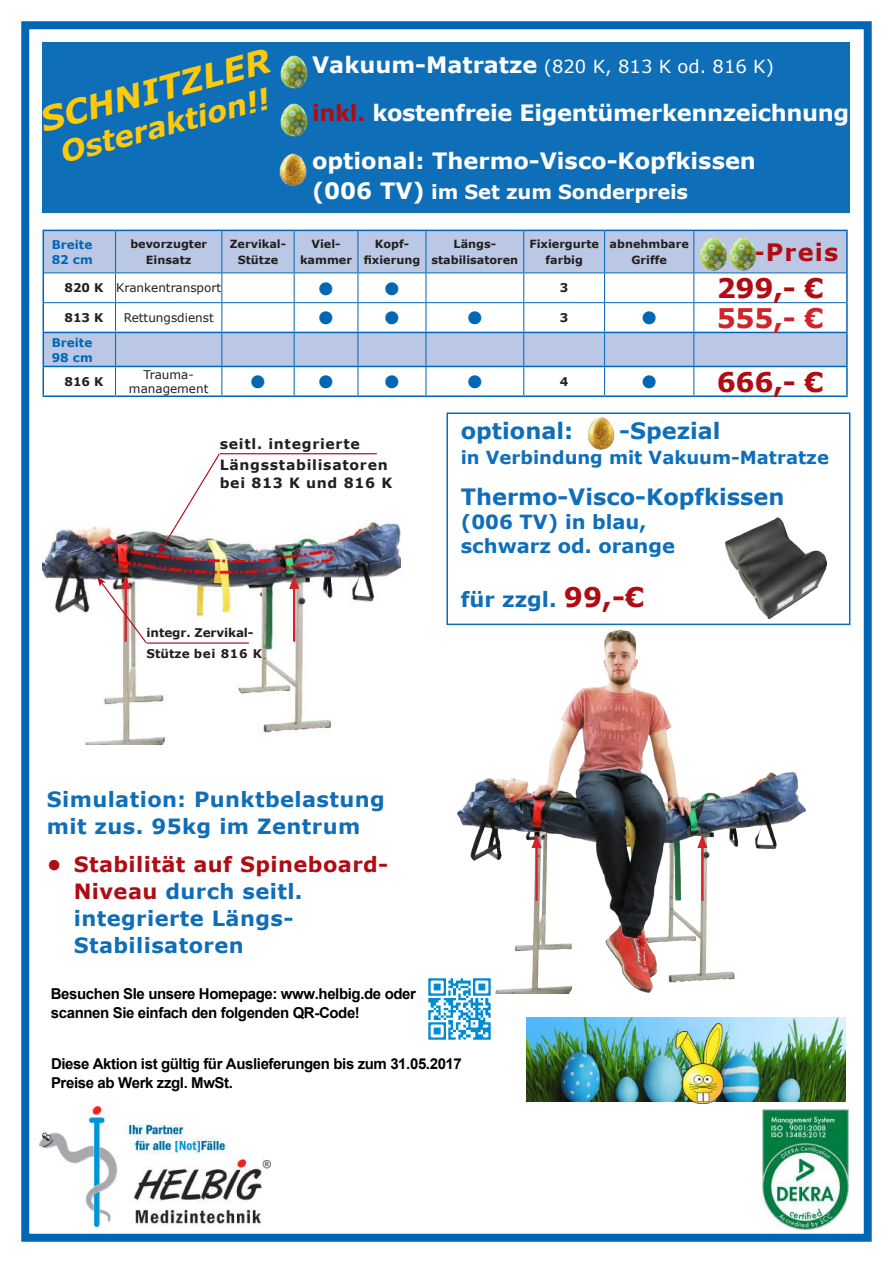
<style>
.page{position:relative;width:893px;height:1263px;background:#fff}
.page>*{position:absolute;margin:0;border:0;box-sizing:border-box;transform-origin:0 0}
.t1{font:italic 700 33.15px "Verdana";color:#feca0a}
.t2{font:italic 700 29.1px "Verdana";color:#feca0a}
.t3{font:700 27px "Verdana";letter-spacing:-.01em;color:#af0c14}
.t4{font:700 27px "Verdana";color:#d1232a}
.t5{font:700 24px "Verdana";letter-spacing:.05em;color:#af0c14}
.t6{font:700 22.5px "Verdana";letter-spacing:-.015em;color:#fff}
.t7{font:700 22.5px "Verdana";color:#0f6eb8}
.t8{font:700 21px/27px "Verdana";letter-spacing:.02em;color:#0f6eb8}
.t9{font:700 19.5px/24px "Verdana";color:#0f6eb8}
.t10{font:700 19.5px "Verdana";letter-spacing:-.01em;color:#fff}
.t11{font:18px "Verdana";color:#fff}
.t12{font:700 18px "Verdana";color:#0f6eb8}
.t13{font:18px "Zapf Dingbats ITC";color:#0166b3}
.t14{font:700 15px/19.2px "Arial";letter-spacing:-.025em;color:#000}
.t15{font:700 14.1px/21px "Verdana";letter-spacing:.05em;color:#231f20}
.t16{font:12px/13.5px "Verdana";color:#231f20;text-align:center}
.t17{font:700 12px/21px "Verdana";color:#231f20}
.t18{font:700 12px/15px "Verdana";color:#0166b3}
.t19{font:700 11.25px/16.5px "Verdana";color:#231f20;text-align:center}
.s1{font-weight:700;font-size:22.5px}
.s2{color:#af0c14}
.s3{font-size:22.5px}
.s4{font-weight:700}
.s5{color:#0166b3}
.s6{font-size:27px;color:#af0c14}
</style>
<div class="page">
<div style="left:21px;top:21px;width:851px;height:1221px;border:8px solid #0166b3"></div>
<div style="left:43px;top:43px;width:807px;height:170px;background:#0f6eb8"></div>
<div style="left:44px;top:231px;width:802px;height:42px;background:#bac8e6"></div>
<svg style="left:44px;top:274px;width:802px;height:121px;fill:#bac8e6"></svg>
<hr style="left:115px;top:231px;width:1px;height:42px;background:#0166b3">
<hr style="left:221px;top:231px;width:1px;height:42px;background:#0166b3">
<hr style="left:294px;top:231px;width:1px;height:42px;background:#0166b3">
<hr style="left:358px;top:231px;width:1px;height:42px;background:#0166b3">
<hr style="left:426px;top:231px;width:1px;height:42px;background:#0166b3">
<hr style="left:523px;top:231px;width:1px;height:42px;background:#0166b3">
<hr style="left:604px;top:231px;width:1px;height:42px;background:#0166b3">
<hr style="left:693px;top:231px;width:1px;height:42px;background:#0166b3">
<hr style="left:694px;top:302px;width:152px;height:1px;background:#0166b3">
<hr style="left:115px;top:333px;width:1px;height:33px;background:#0166b3">
<hr style="left:221px;top:333px;width:1px;height:33px;background:#0166b3">
<hr style="left:294px;top:333px;width:1px;height:33px;background:#0166b3">
<hr style="left:358px;top:333px;width:1px;height:33px;background:#0166b3">
<hr style="left:426px;top:333px;width:1px;height:33px;background:#0166b3">
<hr style="left:523px;top:333px;width:1px;height:33px;background:#0166b3">
<hr style="left:604px;top:333px;width:1px;height:33px;background:#0166b3">
<hr style="left:693px;top:333px;width:1px;height:33px;background:#0166b3">
<hr style="left:694px;top:273px;width:152px;height:1px;background:#0166b3">
<hr style="left:43px;top:332px;width:73px;height:1px;background:#0166b3">
<hr style="left:116px;top:332px;width:106px;height:1px;background:#0166b3">
<hr style="left:222px;top:332px;width:72px;height:1px;background:#0166b3">
<hr style="left:294px;top:332px;width:64px;height:1px;background:#0166b3">
<hr style="left:358px;top:332px;width:68px;height:1px;background:#0166b3">
<hr style="left:426px;top:332px;width:98px;height:1px;background:#0166b3">
<hr style="left:524px;top:332px;width:81px;height:1px;background:#0166b3">
<hr style="left:605px;top:332px;width:89px;height:1px;background:#0166b3">
<hr style="left:694px;top:332px;width:154px;height:1px;background:#0166b3">
<hr style="left:694px;top:366px;width:154px;height:1px;background:#0166b3">
<hr style="left:43px;top:230px;width:73px;height:1px;background:#0166b3">
<hr style="left:43px;top:231px;width:1px;height:42px;background:#0166b3">
<hr style="left:116px;top:230px;width:106px;height:1px;background:#0166b3">
<hr style="left:222px;top:230px;width:72px;height:1px;background:#0166b3">
<hr style="left:294px;top:230px;width:64px;height:1px;background:#0166b3">
<hr style="left:358px;top:230px;width:68px;height:1px;background:#0166b3">
<hr style="left:426px;top:230px;width:98px;height:1px;background:#0166b3">
<hr style="left:524px;top:230px;width:81px;height:1px;background:#0166b3">
<hr style="left:605px;top:230px;width:89px;height:1px;background:#0166b3">
<hr style="left:694px;top:230px;width:154px;height:1px;background:#0166b3">
<hr style="left:846px;top:231px;width:2px;height:42px;background:#0166b3">
<hr style="left:846px;top:273px;width:2px;height:30px;background:#0166b3">
<svg style="left:43px;top:273px;width:651px;height:59px"></svg>
<hr style="left:846px;top:303px;width:2px;height:29px;background:#0166b3">
<hr style="left:43px;top:333px;width:1px;height:33px;background:#0166b3">
<hr style="left:846px;top:333px;width:2px;height:33px;background:#0166b3">
<svg style="left:43px;top:366px;width:651px;height:29px"></svg>
<hr style="left:846px;top:367px;width:2px;height:28px;background:#0166b3">
<hr style="left:43px;top:395px;width:73px;height:2px;background:#0166b3">
<hr style="left:116px;top:395px;width:106px;height:2px;background:#0166b3">
<hr style="left:222px;top:395px;width:72px;height:2px;background:#0166b3">
<hr style="left:294px;top:395px;width:64px;height:2px;background:#0166b3">
<hr style="left:358px;top:395px;width:68px;height:2px;background:#0166b3">
<hr style="left:426px;top:395px;width:98px;height:2px;background:#0166b3">
<hr style="left:524px;top:395px;width:81px;height:2px;background:#0166b3">
<hr style="left:605px;top:395px;width:89px;height:2px;background:#0166b3">
<hr style="left:694px;top:395px;width:154px;height:2px;background:#0166b3">
<img style="left:43px;top:520px;width:357px;height:224px">
<hr style="left:293px;top:585px;width:2px;height:57px;background:#d1232a">
<svg style="left:289px;top:575px;width:10px;height:14px"></svg>
<img style="left:158px;top:453px;width:63px;height:102px">
<svg style="left:97px;top:575px;width:51px;height:69px"></svg>
<hr style="left:220px;top:453px;width:157px;height:1px;background:#af0c14">
<hr style="left:147px;top:642px;width:102px;height:2px;background:#af0c14">
<img style="left:458px;top:629px;width:348px;height:364px">
<hr style="left:535px;top:844px;width:3px;height:57px;background:#d1232a">
<svg style="left:531px;top:834px;width:11px;height:14px"></svg>
<hr style="left:701px;top:844px;width:3px;height:57px;background:#d1232a">
<svg style="left:697px;top:834px;width:10px;height:14px"></svg>
<div style="left:446px;top:412px;width:404px;height:213px;border:2px solid #0f6eb8"></div>
<img style="left:725px;top:517px;width:101px;height:101px">
<img style="left:527px;top:1017px;width:318px;height:85px">
<img style="left:676px;top:1023px;width:47px;height:80px">
<img style="left:280px;top:55px;width:28px;height:33px">
<img style="left:280px;top:103px;width:28px;height:33px">
<img style="left:279px;top:153px;width:28px;height:33px">
<img style="left:698px;top:232px;width:60px;height:38px">
<img style="left:588px;top:417px;width:27px;height:33px">
<img style="left:40px;top:1107px;width:230px;height:119px">
<img style="left:763px;top:1109px;width:86px;height:121px">
<img style="left:428px;top:976px;width:64px;height:64px">
<h1 class="t1" style="left:35px;top:98px;width:238px;rotate:-15deg">SCHNITZLER</h1>
<h2 class="t2" style="left:56px;top:133px;width:217px;rotate:-15deg">Osteraktion!!</h2>
<p class="t11" style="left:289px;top:54px;width:486px"><span class="s1">• Vakuum-Matratze</span> (820 K, 813 K od. 816 K)</p>
<h3 class="t6" style="left:289px;top:97px;width:561px"><span class="s2">• inkl.</span> kostenfreie Eigentümerkennzeichnung</h3>
<h3 class="t6" style="left:289px;top:145px;width:468px">• optional: Thermo-Visco-Kopfkissen</h3>
<h3 class="t10" style="left:312px;top:178px;width:378px"><span class="s3">(006 TV)</span> im Set zum Sonderpreis</h3>
<p class="t18" style="left:52px;top:237px;width:42px">Breite<br>82 cm</p>
<p class="t19" style="left:130px;top:235px;width:78px">bevorzugter<br>Einsatz</p>
<p class="t19" style="left:230px;top:235px;width:58px">Zervikal-<br>Stütze</p>
<p class="t19" style="left:300px;top:235px;width:53px">Viel&shy;kammer</p>
<p class="t19" style="left:364px;top:235px;width:58px">Kopf&shy;fixierung</p>
<p class="t19" style="left:431px;top:235px;width:88px">Längs&shy;stabilisatoren</p>
<p class="t19" style="left:529px;top:235px;width:71px">Fixiergurte farbig</p>
<p class="t19" style="left:610px;top:235px;width:81px">abnehmbare<br>Griffe</p>
<h3 class="t5" style="left:753px;top:235px;width:87px">-Preis</h3>
<p class="t16" style="left:65px;top:281px;width:158px"><span class="s4">820 K</span> Krankentransport</p>
<p class="t13" style="left:319px;top:280px;width:16px">●</p>
<p class="t13" style="left:385px;top:280px;width:16px">●</p>
<p class="t17" style="left:560px;top:277px;width:10px">3</p>
<h3 class="t3" style="left:717px;top:269px;width:109px">299,- €</h3>
<p class="t17" style="left:65px;top:307px;width:40px">813 K</p>
<p class="t16" style="left:124px;top:311px;width:92px">Rettungsdienst</p>
<p class="t13" style="left:319px;top:310px;width:16px">●</p>
<p class="t13" style="left:385px;top:310px;width:16px">●</p>
<p class="t13" style="left:468px;top:310px;width:16px">●</p>
<p class="t17" style="left:560px;top:307px;width:10px">3</p>
<h3 class="t4" style="left:642px;top:299px;width:183px"><span class="s5">●</span> 555,- €</h3>
<p class="t18" style="left:52px;top:334px;width:42px">Breite<br>98 cm</p>
<p class="t17" style="left:65px;top:371px;width:40px">816 K</p>
<p class="t16" style="left:129px;top:368px;width:81px">Trauma&shy;management</p>
<p class="t13" style="left:251px;top:373px;width:16px">●</p>
<p class="t13" style="left:319px;top:373px;width:16px">●</p>
<p class="t13" style="left:385px;top:373px;width:16px">●</p>
<p class="t13" style="left:468px;top:373px;width:16px">●</p>
<p class="t17" style="left:560px;top:371px;width:10px">4</p>
<h3 class="t3" style="left:642px;top:363px;width:183px"><span class="s5">●</span> 666,- €</h3>
<p class="t15" style="left:220px;top:433px;width:169px">seitl. integrierte<br>Längsstabilisatoren</p>
<p class="t15" style="left:220px;top:472px;width:174px">bei 813 K und 816 K</p>
<p class="t17" style="left:147px;top:621px;width:117px">integr. Zervikal-<br>Stütze bei 816 K</p>
<h3 class="t7" style="left:461px;top:415px;width:114px">optional:</h3>
<h3 class="t7" style="left:619px;top:415px;width:103px">-Spezial</h3>
<p class="t12" style="left:461px;top:445px;width:370px">in Verbindung mit Vakuum-Matratze</p>
<h3 class="t7" style="left:461px;top:481px;width:325px">Thermo-Visco-Kopfkissen</h3>
<h3 class="t9" style="left:461px;top:509px;width:216px">(006 TV) in blau, schwarz od. orange</h3>
<h3 class="t8" style="left:461px;top:585px;width:185px">für zzgl. <span class="s6">99,-€</span></h3>
<h3 class="t8" style="left:47px;top:785px;width:340px">Simulation: Punktbelastung mit zus. 95kg im Zentrum</h3>
<h3 class="t8" style="left:74px;top:850px;width:316px;text-indent:-27px"><span class="s2">• Stabilität auf Spineboard-<br>Niveau</span> durch seitl. integrierte Längs-<br>Stabilisatoren</h3>
<p class="t14" style="left:51px;top:984px;width:367px">Besuchen SIe unsere Homepage: www.helbig.de oder scannen Sie einfach den folgenden QR-Code!</p>
<p class="t14" style="left:51px;top:1054px;width:412px">Diese Aktion ist gültig für Auslieferungen bis zum 31.05.2017<br>Preise ab Werk zzgl. MwSt.</p>
</div>
